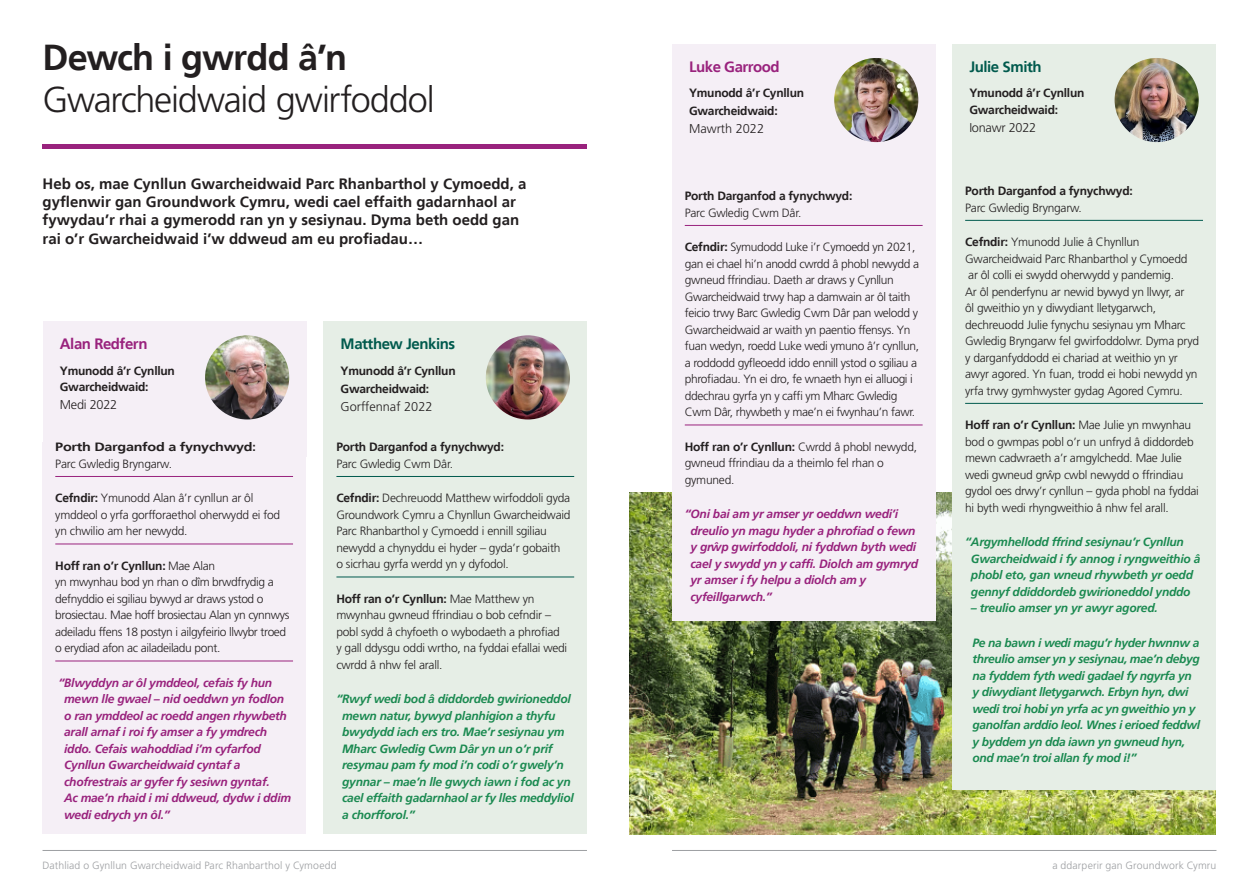
<style>
.page{position:relative;width:1259px;height:893px;background:#fff}
.page>*{position:absolute;margin:0;border:0;box-sizing:border-box;transform-origin:0 0}
.Section_Headers{font:300 36px/42px "Frutiger LT Std";letter-spacing:-.035em;color:#231f20}
.t1{font:700 15px/18px "Frutiger LT";color:#231f20}
.t2{font:700 15px "Frutiger LT";letter-spacing:-.03em;color:#005a4d}
.t3{font:700 15px "Frutiger LT";letter-spacing:-.03em;color:#99227d}
.t4{font:300 12.75px "Frutiger LT Std";color:#231f20}
.t5{font:300 12.75px "Frutiger LT Std";letter-spacing:-.02em;color:#231f20}
.t6{font:300 12px/16.5px "Frutiger LT Std";letter-spacing:-.02em;color:#231f20}
.t7{font:italic 700 12px/16.5px "Frutiger LT";letter-spacing:-.02em;color:#1b8a51}
.t8{font:italic 700 12px/16.5px "Frutiger LT";letter-spacing:-.02em;color:#99227d}
.t9{font:700 12px/16.5px "Frutiger LT";letter-spacing:-.02em;color:#231f20}
.t10{font:700 12px/16.5px "Frutiger LT";letter-spacing:-.02em;color:#231f20;scale:1.2 1}
.t11{font:300 10.5px "Frutiger LT Std";letter-spacing:.01em;color:#9d9fa2}
.s1{font-family:"Frutiger LT";font-weight:700}
.s2{font-family:"Frutiger LT Std";font-weight:300}
</style>
<div class="page">
<div style="left:43px;top:321px;width:263px;height:136px;background:#f5eff6"></div>
<div style="left:672px;top:44px;width:263px;height:161px;background:#f5eff6"></div>
<div style="left:324px;top:321px;width:263px;height:154px;background:#e6eee6"></div>
<div style="left:952px;top:44px;width:263px;height:161px;background:#e6eee6"></div>
<hr style="left:43px;top:145px;width:544px;height:4px;background:#99227d">
<img style="left:205px;top:335px;width:84px;height:84px;border-radius:42px">
<img style="left:834px;top:58px;width:84px;height:84px;border-radius:42px">
<img style="left:486px;top:335px;width:84px;height:84px;border-radius:42px">
<img style="left:1114px;top:58px;width:84px;height:84px;border-radius:42px">
<img style="left:629px;top:493px;width:586px;height:342px">
<div style="left:43px;top:442px;width:263px;height:391px;background:#f5eff6"></div>
<hr style="left:55px;top:476px;width:238px;height:1px;background:#99227d">
<hr style="left:55px;top:544px;width:238px;height:1px;background:#99227d">
<hr style="left:55px;top:661px;width:238px;height:1px;background:#99227d">
<div style="left:324px;top:442px;width:263px;height:391px;background:#e6eee6"></div>
<hr style="left:336px;top:476px;width:238px;height:1px;background:#005a4d">
<hr style="left:336px;top:577px;width:238px;height:1px;background:#005a4d">
<div style="left:672px;top:191px;width:263px;height:430px;background:#f5eff6"></div>
<hr style="left:685px;top:225px;width:237px;height:1px;background:#99227d">
<hr style="left:685px;top:425px;width:237px;height:1px;background:#99227d">
<div style="left:952px;top:186px;width:263px;height:604px;background:#e6eee6"></div>
<hr style="left:965px;top:220px;width:238px;height:1px;background:#005a4d">
<hr style="left:965px;top:403px;width:238px;height:1px;background:#005a4d">
<hr style="left:43px;top:850px;width:544px;height:1px;background:#9d9fa2">
<hr style="left:672px;top:850px;width:544px;height:1px;background:#9d9fa2">
<p class="Section_Headers" style="left:43px;top:37px;width:394px"><span class="s1">Dewch i gwrdd â’n<br></span>Gwarcheidwaid gwirfoddol</p>
<p class="t1" style="left:43px;top:175px;width:485px">Heb os, mae Cynllun Gwarcheidwaid Parc Rhanbarthol y Cymoedd, a gyflenwir gan Groundwork Cymru, wedi cael effaith gadarnhaol ar fywydau’r rhai a gymerodd ran yn y sesiynau. Dyma beth oedd gan rai o’r Gwarcheidwaid i’w ddweud am eu profiadau…</p>
<p class="t3" style="left:60px;top:335px;width:89px">Alan Redfern</p>
<p class="t9" style="left:60px;top:362px;width:117px">Ymunodd â’r Cynllun<br>Gwarcheidwaid:</p>
<p class="t5" style="left:60px;top:398px;width:59px">Medi 2022</p>
<p class="t10" style="left:55px;top:439px;width:168px">Porth Darganfod a fynychwyd:<br><span class="s2">Parc Gwledig Bryngarw.</span></p>
<p class="t6" style="left:55px;top:490px;width:226px"><span class="s1">Cefndir:</span> Ymunodd Alan â’r cynllun ar ôl ymddeol o yrfa gorfforaethol oherwydd ei fod yn chwilio am her newydd.</p>
<p class="t6" style="left:55px;top:557px;width:236px"><span class="s1">Hoff ran o’r Cynllun:</span> Mae Alan<br>yn mwynhau bod yn rhan o dîm brwdfrydig a defnyddio ei sgiliau bywyd ar draws ystod o brosiectau. Mae hoff brosiectau Alan yn cynnwys adeiladu ffens 18 postyn i ailgyfeirio llwybr troed o erydiad afon ac ailadeiladu pont.</p>
<p class="t8" style="left:64px;top:674px;width:228px;text-indent:-6px">“Blwyddyn ar ôl ymddeol, cefais fy hun mewn lle gwael – nid oeddwn yn fodlon o ran ymddeol ac roedd angen rhywbeth arall arnaf i roi fy amser a fy ymdrech iddo. Cefais wahoddiad i’m cyfarfod Cynllun Gwarcheidwaid cyntaf a chofrestrais ar gyfer fy sesiwn gyntaf.<br>Ac mae’n rhaid i mi ddweud, dydw i ddim wedi edrych yn ôl.”</p>
<p class="t2" style="left:341px;top:335px;width:116px">Matthew Jenkins</p>
<p class="t9" style="left:341px;top:362px;width:117px;line-height:18px">Ymunodd â’r Cynllun<br>Gwarcheidwaid:</p>
<p class="t4" style="left:341px;top:399px;width:93px">Gorffennaf 2022</p>
<p class="t9" style="left:336px;top:439px;width:169px">Porth Darganfod a fynychwyd:<br><span class="s2">Parc Gwledig Cwm Dâr.</span></p>
<p class="t6" style="left:336px;top:490px;width:236px"><span class="s1">Cefndir:</span> Dechreuodd Matthew wirfoddoli gyda Groundwork Cymru a Chynllun Gwarcheidwaid Parc Rhanbarthol y Cymoedd i ennill sgiliau newydd a chynyddu ei hyder – gyda’r gobaith<br>o sicrhau gyrfa werdd yn y dyfodol.</p>
<p class="t6" style="left:336px;top:590px;width:232px"><span class="s1">Hoff ran o’r Cynllun:</span> Mae Matthew yn mwynhau gwneud ffrindiau o bob cefndir – pobl sydd â chyfoeth o wybodaeth a phrofiad y gall ddysgu oddi wrtho, na fyddai efallai wedi cwrdd â nhw fel arall.</p>
<p class="t7" style="left:342px;top:691px;width:233px;text-indent:-6px">“Rwyf wedi bod â diddordeb gwirioneddol mewn natur, bywyd planhigion a thyfu bwydydd iach ers tro. Mae’r sesiynau ym Mharc Gwledig Cwm Dâr yn un o’r prif resymau pam fy mod i’n codi o’r gwely’n gynnar – mae’n lle gwych iawn i fod ac yn cael effaith gadarnhaol ar fy lles meddyliol a chorfforol.”</p>
<p class="t3" style="left:689px;top:58px;width:92px">Luke Garrood</p>
<p class="t9" style="left:689px;top:84px;width:117px;line-height:18px">Ymunodd â’r Cynllun<br>Gwarcheidwaid:</p>
<p class="t4" style="left:689px;top:122px;width:77px">Mawrth 2022</p>
<p class="t9" style="left:685px;top:188px;width:169px">Porth Darganfod a fynychwyd:<br><span class="s2">Parc Gwledig Cwm Dâr.</span></p>
<p class="t6" style="left:685px;top:239px;width:236px"><span class="s1">Cefndir:</span> Symudodd Luke i’r Cymoedd yn 2021, gan ei chael hi’n anodd cwrdd â phobl newydd a gwneud ffrindiau. Daeth ar draws y Cynllun Gwarcheidwaid trwy hap a damwain ar ôl taith feicio trwy Barc Gwledig Cwm Dâr pan welodd y Gwarcheidwaid ar waith yn paentio ffensys. Yn fuan wedyn, roedd Luke wedi ymuno â’r cynllun, a roddodd gyfleoedd iddo ennill ystod o sgiliau a phrofiadau. Yn ei dro, fe wnaeth hyn ei alluogi i ddechrau gyrfa yn y caffi ym Mharc Gwledig Cwm Dâr, rhywbeth y mae’n ei fwynhau’n fawr.</p>
<p class="t6" style="left:685px;top:438px;width:234px"><span class="s1">Hoff ran o’r Cynllun:</span> Cwrdd â phobl newydd, gwneud ffrindiau da a theimlo fel rhan o gymuned.</p>
<p class="t8" style="left:690px;top:506px;width:229px;text-indent:-6px">“Oni bai am yr amser yr oeddwn wedi’i dreulio yn magu hyder a phrofiad o fewn y gr ˆwp gwirfoddoli, ni fyddwn byth wedi cael y swydd yn y caffi. Diolch am gymryd yr amser i fy helpu a diolch am y cyfeillgarwch.”</p>
<p class="t2" style="left:969px;top:58px;width:74px">Julie Smith</p>
<p class="t9" style="left:969px;top:85px;width:117px">Ymunodd â’r Cynllun<br>Gwarcheidwaid:</p>
<p class="t5" style="left:969px;top:120px;width:68px">Ionawr 2022</p>
<p class="t9" style="left:965px;top:183px;width:169px">Porth Darganfod a fynychwyd:<br><span class="s2">Parc Gwledig Bryngarw.</span></p>
<p class="t6" style="left:965px;top:234px;width:235px"><span class="s1">Cefndir:</span> Ymunodd Julie â Chynllun Gwarcheidwaid Parc Rhanbarthol y Cymoedd ar ôl colli ei swydd oherwydd y pandemig.<br>Ar ôl penderfynu ar newid bywyd yn llwyr, ar<br>ôl gweithio yn y diwydiant lletygarwch, dechreuodd Julie fynychu sesiynau ym Mharc Gwledig Bryngarw fel gwirfoddolwr. Dyma pryd y darganfyddodd ei chariad at weithio yn yr awyr agored. Yn fuan, trodd ei hobi newydd yn yrfa trwy gymhwyster gydag Agored Cymru.</p>
<p class="t6" style="left:965px;top:417px;width:235px"><span class="s1">Hoff ran o’r Cynllun:</span> Mae Julie yn mwynhau bod o gwmpas pobl o’r un unfryd â diddordeb mewn cadwraeth a’r amgylchedd. Mae Julie wedi gwneud gr ˆwp cwbl newydd o ffrindiau gydol oes drwy’r cynllun – gyda phobl na fyddai hi byth wedi rhyngweithio â nhw fel arall.</p>
<p class="t7" style="left:971px;top:534px;width:231px;text-indent:-6px">“Argymhellodd ffrind sesiynau’r Cynllun Gwarcheidwaid i fy annog i ryngweithio â phobl eto, gan wneud rhywbeth yr oedd gennyf ddiddordeb gwirioneddol ynddo</p>
<p class="t7" style="left:971px;top:600px;width:188px">– treulio amser yn yr awyr agored.</p>
<p class="t7" style="left:972px;top:634px;width:229px">Pe na bawn i wedi magu’r hyder hwnnw a threulio amser yn y sesiynau, mae’n debyg na fyddem fyth wedi gadael fy ngyrfa yn y diwydiant lletygarwch. Erbyn hyn, dwi wedi troi hobi yn yrfa ac yn gweithio yn y ganolfan arddio leol. Wnes i erioed feddwl y byddem yn dda iawn yn gwneud hyn, ond mae’n troi allan fy mod i!”</p>
<p class="t11" style="left:43px;top:859px;width:295px">Dathliad o Gynllun Gwarcheidwaid Parc Rhanbarthol y Cymoedd</p>
<p class="t11" style="left:1052px;top:859px;width:165px">a ddarperir gan Groundwork Cymru</p>
</div>
